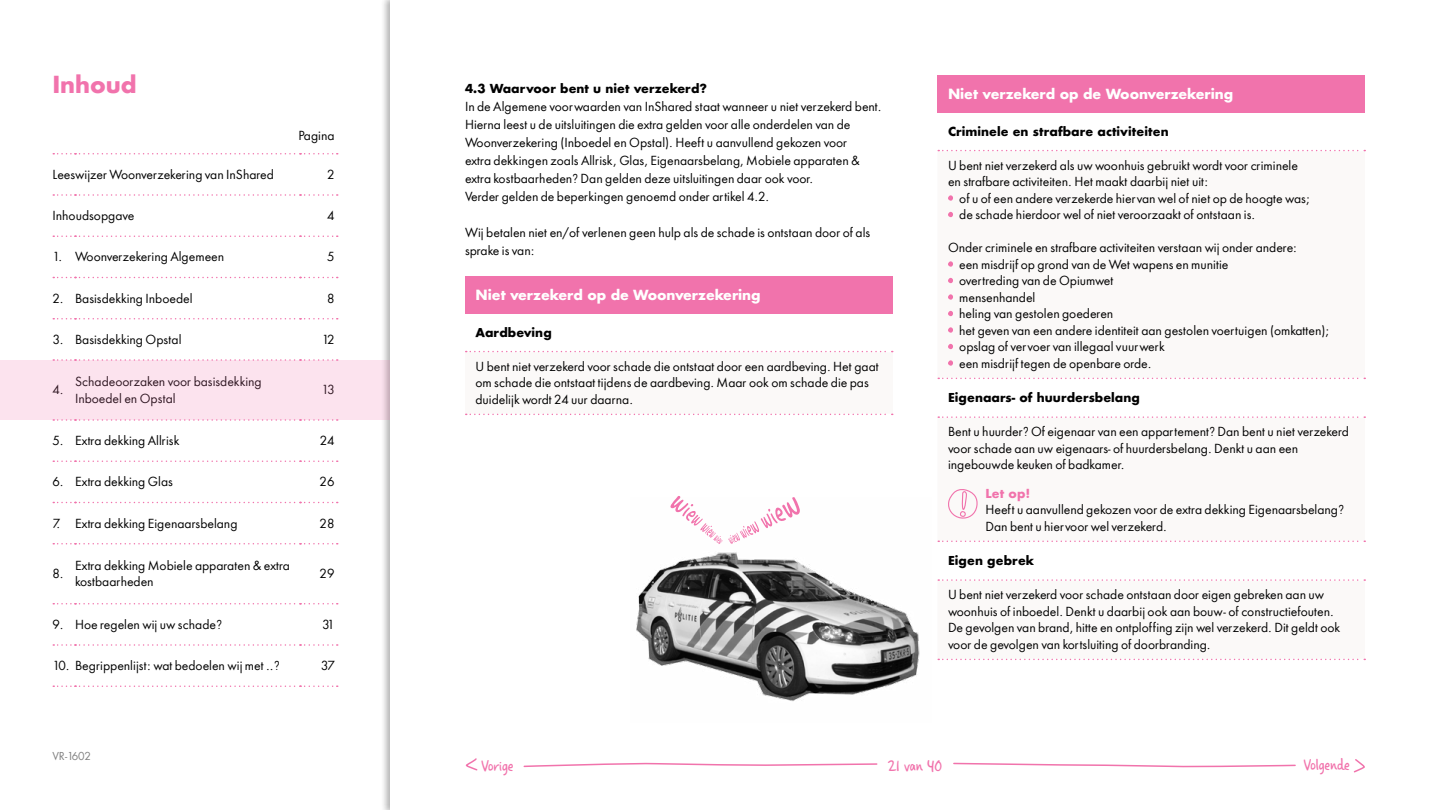
<style>
.page{position:relative;width:1440px;height:810px;background:#fff}
.page>*{position:absolute;margin:0;border:0;box-sizing:border-box;transform-origin:0 0}
.t1{font:700 22.5px "In Shared Sans";letter-spacing:-.01em;color:#f173ac}
.t2{font:16.5px "Casino Hand";letter-spacing:-.01em;color:#f173ac}
.t3{font:700 13.5px "In Shared Sans";letter-spacing:-.01em;color:#fff}
.t4{font:12px/16.5px "In Shared Sans";color:#000}
.t5{font:700 12px "In Shared Sans";color:#000}
.t6{font:700 12px "In Shared Sans";color:#f173ac}
.t7{font:10.5px "In Shared Sans";letter-spacing:-.01em;color:#808080}
</style>
<div class="page">
<svg style="left:53px;top:153px;width:285px;height:1px"></svg>
<svg style="left:53px;top:194px;width:285px;height:2px"></svg>
<svg style="left:53px;top:236px;width:285px;height:1px"></svg>
<svg style="left:53px;top:277px;width:285px;height:1px"></svg>
<svg style="left:53px;top:318px;width:285px;height:2px"></svg>
<svg style="left:53px;top:359px;width:285px;height:1px"></svg>
<svg style="left:53px;top:420px;width:285px;height:1px"></svg>
<svg style="left:53px;top:460px;width:285px;height:2px"></svg>
<svg style="left:53px;top:502px;width:285px;height:1px"></svg>
<svg style="left:53px;top:543px;width:285px;height:1px"></svg>
<svg style="left:53px;top:603px;width:285px;height:1px"></svg>
<svg style="left:53px;top:644px;width:285px;height:2px"></svg>
<svg style="left:53px;top:686px;width:285px;height:1px"></svg>
<svg style="left:523px;top:763px;width:355px;height:5px"></svg>
<svg style="left:953px;top:762px;width:343px;height:5px"></svg>
<div style="left:465px;top:276px;width:427px;height:38px;background:#f173ac"></div>
<div style="left:465px;top:352px;width:427px;height:62px;background:#fbf9f8"></div>
<svg style="left:466px;top:351px;width:427px;height:1px"></svg>
<svg style="left:466px;top:414px;width:427px;height:1px"></svg>
<div style="left:938px;top:75px;width:427px;height:37px;background:#f173ac"></div>
<svg style="left:938px;top:150px;width:427px;height:1px"></svg>
<svg style="left:938px;top:378px;width:427px;height:1px"></svg>
<svg style="left:938px;top:416px;width:427px;height:2px"></svg>
<svg style="left:938px;top:541px;width:427px;height:1px"></svg>
<svg style="left:938px;top:579px;width:427px;height:2px"></svg>
<svg style="left:938px;top:659px;width:427px;height:1px"></svg>
<svg style="left:948px;top:195px;width:5px;height:6px"></svg>
<svg style="left:948px;top:212px;width:5px;height:5px"></svg>
<svg style="left:948px;top:261px;width:5px;height:6px"></svg>
<svg style="left:948px;top:278px;width:5px;height:5px"></svg>
<svg style="left:948px;top:294px;width:5px;height:6px"></svg>
<svg style="left:948px;top:311px;width:5px;height:5px"></svg>
<svg style="left:948px;top:327px;width:5px;height:6px"></svg>
<svg style="left:948px;top:344px;width:5px;height:5px"></svg>
<svg style="left:948px;top:360px;width:5px;height:6px"></svg>
<svg style="left:948px;top:489px;width:30px;height:30px"></svg>
<img style="left:636px;top:552px;width:284px;height:149px">
<svg style="left:670px;top:496px;width:130px;height:48px"></svg>
<div style="left:0;top:360px;width:389px;height:60px;background:#fce3ee"></div>
<svg style="left:1353px;top:759px;width:12px;height:14px"></svg>
<svg style="left:465px;top:758px;width:13px;height:13px"></svg>
<h1 class="t1" style="left:52px;top:69px;width:86px">Inhoud</h1>
<p class="t4" style="left:298px;top:127px;width:38px">Pagina</p>
<p class="t4" style="left:53px;top:166px;width:223px">Leeswijzer Woonverzekering van InShared</p>
<p class="t4" style="left:327px;top:166px;width:9px">2</p>
<p class="t4" style="left:53px;top:207px;width:84px">Inhoudsopgave</p>
<p class="t4" style="left:327px;top:207px;width:9px">4</p>
<p class="t4" style="left:53px;top:249px;width:173px">1. Woonverzekering Algemeen</p>
<p class="t4" style="left:327px;top:249px;width:9px">5</p>
<p class="t4" style="left:53px;top:290px;width:142px">2. Basisdekking Inboedel</p>
<p class="t4" style="left:327px;top:290px;width:9px">8</p>
<p class="t4" style="left:53px;top:331px;width:131px">3. Basisdekking Opstal</p>
<p class="t4" style="left:322px;top:331px;width:14px">12</p>
<p class="t4" style="left:53px;top:382px;width:13px">4.</p>
<p class="t4" style="left:75px;top:374px;width:188px">Schadeoorzaken voor basisdekking<br>Inboedel en Opstal</p>
<p class="t4" style="left:322px;top:382px;width:14px">13</p>
<p class="t4" style="left:53px;top:432px;width:128px">5. Extra dekking Allrisk</p>
<p class="t4" style="left:320px;top:432px;width:16px">24</p>
<p class="t4" style="left:53px;top:474px;width:122px">6. Extra dekking Glas</p>
<p class="t4" style="left:320px;top:474px;width:16px">26</p>
<p class="t4" style="left:53px;top:515px;width:186px">7. Extra dekking Eigenaarsbelang</p>
<p class="t4" style="left:320px;top:515px;width:16px">28</p>
<p class="t4" style="left:53px;top:566px;width:13px">8.</p>
<p class="t4" style="left:75px;top:557px;width:217px">Extra dekking Mobiele apparaten &amp; extra kostbaarheden</p>
<p class="t4" style="left:320px;top:566px;width:16px">29</p>
<p class="t4" style="left:53px;top:616px;width:171px">9. Hoe regelen wij uw schade?</p>
<p class="t4" style="left:322px;top:616px;width:14px">31</p>
<p class="t4" style="left:53px;top:657px;width:229px">10. Begrippenlijst: wat bedoelen wij met ..?</p>
<p class="t4" style="left:321px;top:657px;width:15px">37</p>
<p class="t7" style="left:52px;top:749px;width:40px">VR-1602</p>
<p class="t5" style="left:465px;top:80px;width:244px">4.3 Waarvoor bent u niet verzekerd?</p>
<p class="t4" style="left:465px;top:98px;width:418px;line-height:18px">In de Algemene voorwaarden van InShared staat wanneer u niet verzekerd bent.<br>Hierna leest u de uitsluitingen die extra gelden voor alle onderdelen van de Woonverzekering (Inboedel en Opstal). Heeft u aanvullend gekozen voor<br>extra dekkingen zoals Allrisk, Glas, Eigenaarsbelang, Mobiele apparaten &amp; extra kostbaarheden? Dan gelden deze uitsluitingen daar ook voor.<br>Verder gelden de beperkingen genoemd onder artikel 4.2.</p>
<p class="t4" style="left:465px;top:224px;width:407px;line-height:18px">Wij betalen niet en/of verlenen geen hulp als de schade is ontstaan door of als sprake is van:</p>
<p class="t3" style="left:476px;top:285px;width:287px">Niet verzekerd op de Woonverzekering</p>
<p class="t5" style="left:476px;top:324px;width:78px">Aardbeving</p>
<p class="t4" style="left:476px;top:358px;width:405px">U bent niet verzekerd voor schade die ontstaat door een aardbeving. Het gaat om schade die ontstaat tijdens de aardbeving. Maar ook om schade die pas duidelijk wordt 24 uur daarna.</p>
<p class="t3" style="left:948px;top:84px;width:287px">Niet verzekerd op de Woonverzekering</p>
<p class="t5" style="left:948px;top:123px;width:222px">Criminele en strafbare activiteiten</p>
<p class="t4" style="left:948px;top:157px;width:351px">U bent niet verzekerd als uw woonhuis gebruikt wordt voor criminele en strafbare activiteiten. Het maakt daarbij niet uit:</p>
<p class="t4" style="left:959px;top:190px;width:352px">of u of een andere verzekerde hiervan wel of niet op de hoogte was; de schade hierdoor wel of niet veroorzaakt of ontstaan is.</p>
<p class="t4" style="left:959px;top:240px;width:371px;text-indent:-11px">Onder criminele en strafbare activiteiten verstaan wij onder andere:<br>een misdrijf op grond van de Wet wapens en munitie<br>overtreding van de Opiumwet<br>mensenhandel<br>heling van gestolen goederen<br>het geven van een andere identiteit aan gestolen voertuigen (omkatten); opslag of vervoer van illegaal vuurwerk<br>een misdrijf tegen de openbare orde.</p>
<p class="t5" style="left:948px;top:390px;width:193px">Eigenaars- of huurdersbelang</p>
<p class="t4" style="left:948px;top:424px;width:403px">Bent u huurder? Of eigenaar van een appartement? Dan bent u niet verzekerd voor schade aan uw eigenaars- of huurdersbelang. Denkt u aan een ingebouwde keuken of badkamer.</p>
<p class="t6" style="left:986px;top:485px;width:46px">Let op!</p>
<p class="t4" style="left:986px;top:502px;width:360px">Heeft u aanvullend gekozen voor de extra dekking Eigenaarsbelang?<br>Dan bent u hiervoor wel verzekerd.</p>
<p class="t5" style="left:948px;top:552px;width:88px">Eigen gebrek</p>
<p class="t4" style="left:948px;top:587px;width:394px">U bent niet verzekerd voor schade ontstaan door eigen gebreken aan uw woonhuis of inboedel. Denkt u daarbij ook aan bouw- of constructiefouten.<br>De gevolgen van brand, hitte en ontploffing zijn wel verzekerd. Dit geldt ook voor de gevolgen van kortsluiting of doorbranding.</p>
<h2 class="t2" style="left:481px;top:756px;width:34px">Vorige</h2>
<h2 class="t2" style="left:1304px;top:755px;width:48px">Volgende</h2>
<h2 class="t2" style="left:888px;top:756px;width:56px">21 van 40</h2>
</div>
